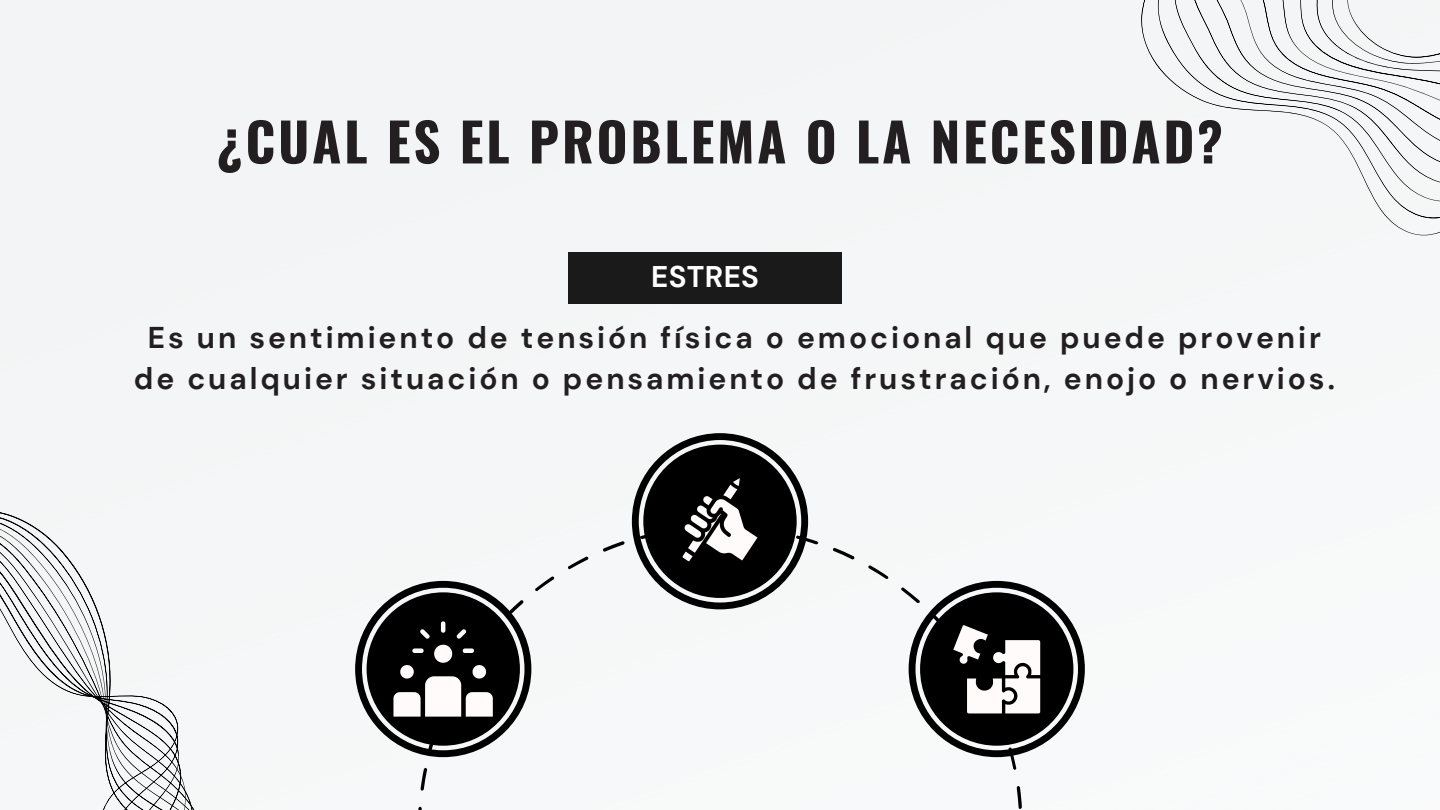
<style>
.page{position:relative;width:1440px;height:810px;background:#fff}
.page>*{position:absolute;margin:0;border:0;box-sizing:border-box;transform-origin:0 0}
.t1{font:700 53px "Oswald";letter-spacing:.055em;color:#231f20}
.t2{font:700 30px/41.2px "DM Sans";letter-spacing:.1em;color:#231f20;text-align:center}
.t3{font:700 29.8px "DM Sans";letter-spacing:.01em;color:#fff}
</style>
<div class="page">
<div style="left:0;top:0;width:1430px;height:525px;background:#f4f5f6"></div>
<svg style="left:418px;top:525px;width:604px;height:285px"></svg>
<svg style="left:632px;top:433px;width:176px;height:176px"></svg>
<svg style="left:370px;top:581px;width:161px;height:176px"></svg>
<svg style="left:909px;top:581px;width:176px;height:176px"></svg>
<div style="left:568px;top:252px;width:274px;height:51px;background:#1a1a1a"></div>
<div style="left:1140px;top:0;width:300px;height:235px;background:#f4f6f7"></div>
<div style="left:0;top:448px;width:370px;height:362px;background:#f5f6f7"></div>
<p class="t1" style="left:217px;top:100px;width:1007px">¿CUAL ES EL PROBLEMA O LA NECESIDAD?</p>
<p class="t3" style="left:651px;top:257px;width:109px">ESTRES</p>
<p class="t2" style="left:134px;top:317px;width:1202px">Es un sentimiento de tensión física o emocional que puede provenir de cualquier situación o pensamiento de frustración, enojo o nervios.</p>
</div>
